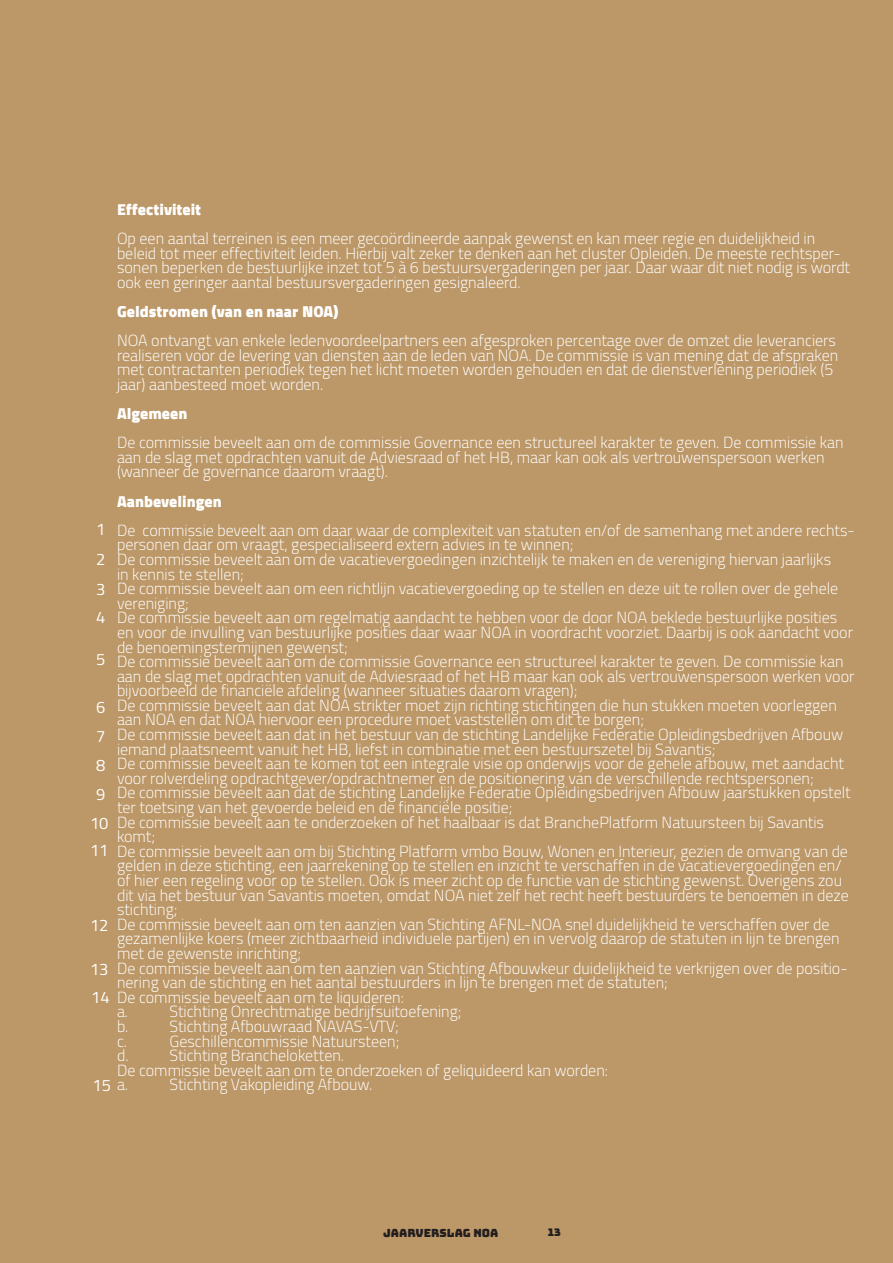
<style>
.page{position:relative;width:893px;height:1263px;background:#bc9767}
.page>*{position:absolute;margin:0;border:0;box-sizing:border-box;transform-origin:0 0}
.Body_Text_-_White_Dr{font:16.5px "Cairo";color:#fff}
.Body_Text_-_White_Dr-2{font:300 16.05px/14.5px "Cairo";color:#fff}
.Body_Text_-_White_Dr-3{font:900 16.05px "Cairo";color:#fff}
.t1{font:11.25px "Bungee";color:#231f20}
.t2{font:10.5px "Bungee";color:#231f20}
.s1{font-weight:300;font-size:16.05px}
.s2{font-weight:400;font-size:16.5px}
</style>
<div class="page">
<p class="Body_Text_-_White_Dr-3" style="left:117px;top:200px;width:86px">Effectiviteit</p>
<p class="Body_Text_-_White_Dr-2" style="left:117px;top:231px;width:734px">Op een aantal terreinen is een meer gecoördineerde aanpak gewenst en kan meer regie en duidelijkheid in beleid tot meer effectiviteit leiden. Hierbij valt zeker te denken aan het cluster Opleiden. De meeste rechtsper&shy;sonen beperken de bestuurlijke inzet tot 5 à 6 bestuursvergaderingen per jaar. Daar waar dit niet nodig is wordt ook een geringer aantal bestuursvergaderingen gesignaleerd.</p>
<p class="Body_Text_-_White_Dr-3" style="left:117px;top:302px;width:223px">Geldstromen (van en naar NOA)</p>
<p class="Body_Text_-_White_Dr-2" style="left:117px;top:333px;width:723px">NOA ontvangt van enkele ledenvoordeelpartners een afgesproken percentage over de omzet die leveranciers realiseren voor de levering van diensten aan de leden van NOA. De commissie is van mening dat de afspraken met contractanten periodiek tegen het licht moeten worden gehouden en dat de dienstverlening periodiek (5 jaar) aanbesteed moet worden.</p>
<p class="Body_Text_-_White_Dr-3" style="left:117px;top:404px;width:72px">Algemeen</p>
<p class="Body_Text_-_White_Dr-2" style="left:117px;top:435px;width:728px">De commissie beveelt aan om de commissie Governance een structureel karakter te geven. De commissie kan aan de slag met opdrachten vanuit de Adviesraad of het HB, maar kan ook als vertrouwenspersoon werken (wanneer de governance daarom vraagt).</p>
<p class="Body_Text_-_White_Dr-3" style="left:117px;top:492px;width:106px">Aanbevelingen</p>
<p class="Body_Text_-_White_Dr-2" style="left:117px;top:523px;width:739px">De commissie beveelt aan om daar waar de complexiteit van statuten en/of de samenhang met andere rechts&shy;personen daar om vraagt, gespecialiseerd extern advies in te winnen;</p>
<p class="Body_Text_-_White_Dr-2" style="left:117px;top:552px;width:716px">De commissie beveelt aan om de vacatievergoedingen inzichtelijk te maken en de vereniging hiervan jaarlijks in kennis te stellen;</p>
<p class="Body_Text_-_White_Dr-2" style="left:117px;top:581px;width:723px">De commissie beveelt aan om een richtlijn vacatievergoeding op te stellen en deze uit te rollen over de gehele vereniging;</p>
<p class="Body_Text_-_White_Dr-2" style="left:117px;top:610px;width:737px">De commissie beveelt aan om regelmatig aandacht te hebben voor de door NOA beklede bestuurlijke posities en voor de invulling van bestuurlijke posities daar waar NOA in voordracht voorziet. Daarbij is ook aandacht voor de benoemingstermijnen gewenst;</p>
<p class="Body_Text_-_White_Dr-2" style="left:117px;top:654px;width:739px">De commissie beveelt aan om de commissie Governance een structureel karakter te geven. De commissie kan aan de slag met opdrachten vanuit de Adviesraad of het HB maar kan ook als vertrouwenspersoon werken voor bijvoorbeeld de financiële afdeling (wanneer situaties daarom vragen);</p>
<p class="Body_Text_-_White_Dr-2" style="left:117px;top:698px;width:721px">De commissie beveelt aan dat NOA strikter moet zijn richting stichtingen die hun stukken moeten voorleggen aan NOA en dat NOA hiervoor een procedure moet vaststellen om dit te borgen;</p>
<p class="Body_Text_-_White_Dr-2" style="left:117px;top:727px;width:728px">De commissie beveelt aan dat in het bestuur van de stichting Landelijke Federatie Opleidingsbedrijven Afbouw iemand plaatsneemt vanuit het HB, liefst in combinatie met een bestuurszetel bij Savantis;</p>
<p class="Body_Text_-_White_Dr-2" style="left:117px;top:756px;width:729px">De commissie beveelt aan te komen tot een integrale visie op onderwijs voor de gehele afbouw, met aandacht voor rolverdeling opdrachtgever/opdrachtnemer en de positionering van de verschillende rechtspersonen;</p>
<p class="Body_Text_-_White_Dr-2" style="left:117px;top:785px;width:735px">De commissie beveelt aan dat de stichting Landelijke Federatie Opleidingsbedrijven Afbouw jaarstukken opstelt ter toetsing van het gevoerde beleid en de financiële positie;</p>
<p class="Body_Text_-_White_Dr-2" style="left:117px;top:814px;width:708px">De commissie beveelt aan te onderzoeken of het haalbaar is dat BranchePlatform Natuursteen bij Savantis komt;</p>
<p class="Body_Text_-_White_Dr-2" style="left:117px;top:844px;width:733px">De commissie beveelt aan om bij Stichting Platform vmbo Bouw, Wonen en Interieur, gezien de omvang van de gelden in deze stichting, een jaarrekening op te stellen en inzicht te verschaffen in de vacatievergoedingen en/ of hier een regeling voor op te stellen. Ook is meer zicht op de functie van de stichting gewenst. Overigens zou dit via het bestuur van Savantis moeten, omdat NOA niet zelf het recht heeft bestuurders te benoemen in deze stichting;</p>
<p class="Body_Text_-_White_Dr-2" style="left:117px;top:916px;width:724px">De commissie beveelt aan om ten aanzien van Stichting AFNL-NOA snel duidelijkheid te verschaffen over de gezamenlijke koers (meer zichtbaarheid individuele partijen) en in vervolg daarop de statuten in lijn te brengen met de gewenste inrichting;</p>
<p class="Body_Text_-_White_Dr-2" style="left:117px;top:960px;width:732px">De commissie beveelt aan om ten aanzien van Stichting Afbouwkeur duidelijkheid te verkrijgen over de positio&shy;nering van de stichting en het aantal bestuurders in lijn te brengen met de statuten;</p>
<p class="Body_Text_-_White_Dr-2" style="left:117px;top:1004px;width:13px">a.</p>
<p class="Body_Text_-_White_Dr-2" style="left:170px;top:1004px;width:294px">Stichting Onrechtmatige bedrijfsuitoefening;</p>
<p class="Body_Text_-_White_Dr-2" style="left:117px;top:1019px;width:13px">b.</p>
<p class="Body_Text_-_White_Dr-2" style="left:170px;top:1019px;width:231px">Stichting Afbouwraad NAVAS-VTV;</p>
<p class="Body_Text_-_White_Dr-2" style="left:117px;top:1033px;width:12px">c.</p>
<p class="Body_Text_-_White_Dr-2" style="left:170px;top:1033px;width:231px">Geschillencommissie Natuursteen;</p>
<p class="Body_Text_-_White_Dr-2" style="left:117px;top:1048px;width:13px">d.</p>
<p class="Body_Text_-_White_Dr-2" style="left:170px;top:1048px;width:176px">Stichting Brancheloketten.</p>
<p class="Body_Text_-_White_Dr-2" style="left:117px;top:1062px;width:493px">De commissie beveelt aan om te onderzoeken of geliquideerd kan worden:</p>
<p class="Body_Text_-_White_Dr" style="left:93px;top:1072px;width:37px">15 <span class="s1">a.</span></p>
<p class="Body_Text_-_White_Dr-2" style="left:170px;top:1077px;width:204px">Stichting Vakopleiding Afbouw.</p>
<p class="Body_Text_-_White_Dr" style="left:96px;top:515px;width:11px">1</p>
<p class="Body_Text_-_White_Dr" style="left:96px;top:545px;width:11px">2</p>
<p class="Body_Text_-_White_Dr" style="left:96px;top:575px;width:11px">3</p>
<p class="Body_Text_-_White_Dr" style="left:96px;top:604px;width:11px">4</p>
<p class="Body_Text_-_White_Dr" style="left:96px;top:645px;width:11px">5</p>
<p class="Body_Text_-_White_Dr" style="left:96px;top:693px;width:11px">6</p>
<p class="Body_Text_-_White_Dr" style="left:96px;top:722px;width:11px">7</p>
<p class="Body_Text_-_White_Dr" style="left:96px;top:751px;width:11px">8</p>
<p class="Body_Text_-_White_Dr" style="left:96px;top:781px;width:11px">9</p>
<p class="Body_Text_-_White_Dr" style="left:90px;top:809px;width:20px">10</p>
<p class="Body_Text_-_White_Dr" style="left:90px;top:837px;width:20px">11</p>
<p class="Body_Text_-_White_Dr" style="left:90px;top:912px;width:20px">12</p>
<p class="Body_Text_-_White_Dr" style="left:90px;top:955px;width:20px">13</p>
<p class="Body_Text_-_White_Dr-2" style="left:91px;top:989px;width:314px"><span class="s2">14</span> De commissie beveelt aan om te liquideren:</p>
<p class="t1" style="left:383px;top:1227px;width:117px">JAARVERSLAG NOA</p>
<p class="t2" style="left:548px;top:1226px;width:14px">13</p>
</div>
